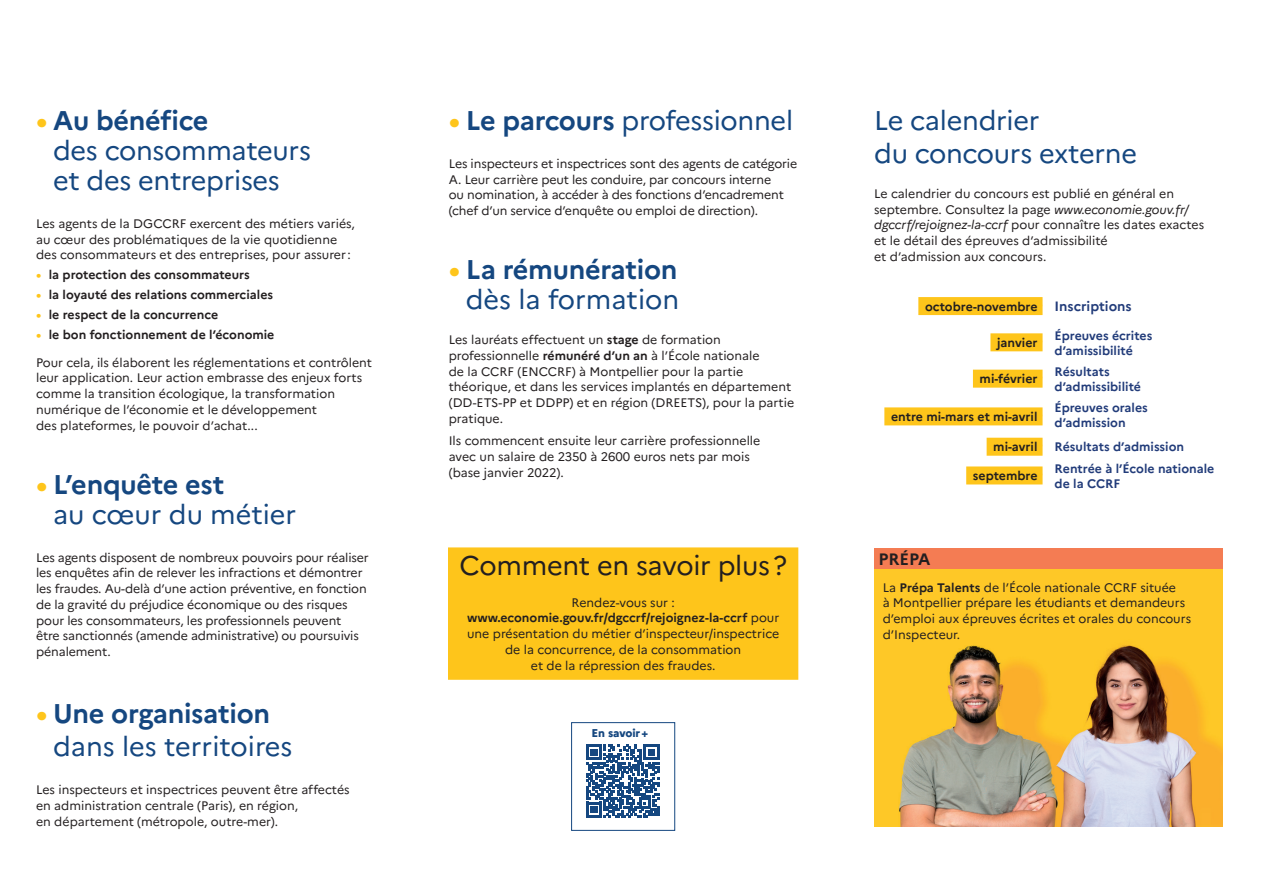
<style>
.page{position:relative;width:1263px;height:891px;background:#fff}
.page>*{position:absolute;margin:0;border:0;box-sizing:border-box;transform-origin:0 0}
.t1{font:27px/30px "Marianne";letter-spacing:-.01em;color:#154780}
.t2{font:700 27px/30px "Marianne";letter-spacing:-.01em;color:#154780;text-align:right}
.t3{font:27px "Marianne";letter-spacing:-.01em;color:#231f20}
.t4{font:700 16.5px "Marianne";color:#231f20}
.t5{font:12.3px/15.8px "Marianne";color:#231f20}
.t6{font:700 12.3px "Marianne";color:#231f20}
.t7{font:700 12.3px/15px "Marianne";color:#223c7a}
.t8{font:800 11.25px "Marianne";letter-spacing:-.01em;color:#154780}
.s1{font-weight:700;color:#fec51b}
.s2{font-weight:700}
.s3{color:#fec51b}
.s4{font-weight:400}
.s5{font-style:italic}
.s6{font-size:13.5px;color:#223c7a}
.s7{color:#231f20}
</style>
<div class="page">
<div style="left:448px;top:547px;width:350px;height:133px;background:#fec51b;border:2px solid #fec51b"></div>
<div style="left:918px;top:297px;width:124px;height:18px;background:#fec51b"></div>
<div style="left:990px;top:333px;width:52px;height:18px;background:#fec51b"></div>
<div style="left:972px;top:370px;width:70px;height:18px;background:#fec51b"></div>
<div style="left:884px;top:407px;width:158px;height:18px;background:#fec51b"></div>
<div style="left:986px;top:438px;width:56px;height:18px;background:#fec51b"></div>
<div style="left:966px;top:466px;width:76px;height:18px;background:#fec51b"></div>
<div style="left:571px;top:722px;width:104px;height:109px;border:1px solid #154780"></div>
<svg style="left:586px;top:744px;width:73px;height:73px"></svg>
<img style="left:874px;top:569px;width:348px;height:257px">
<div style="left:874px;top:548px;width:348px;height:21px;background:#f47c53"></div>
<h1 class="t1" style="left:53px;top:103px;width:259px;text-indent:-17px"><span class="s1">•</span> <span class="s2">Au bénéfice<br></span>des consommateurs et des entreprises</h1>
<p class="t5" style="left:36px;top:215px;width:320px">Les agents de la DGCCRF exercent des métiers variés, au cœur des problématiques de la vie quotidienne des consommateurs et des entreprises, pour assurer:</p>
<p class="t6" style="left:36px;top:265px;width:215px"><span class="s3">•</span> la protection des consommateurs</p>
<p class="t6" style="left:36px;top:285px;width:238px"><span class="s3">•</span> la loyauté des relations commerciales</p>
<p class="t6" style="left:36px;top:305px;width:183px"><span class="s3">•</span> le respect de la concurrence</p>
<p class="t6" style="left:36px;top:325px;width:240px"><span class="s3">•</span> le bon fonctionnement de l’économie</p>
<p class="t5" style="left:36px;top:353px;width:337px">Pour cela, ils élaborent les réglementations et contrôlent leur application. Leur action embrasse des enjeux forts comme la transition écologique, la transformation numérique de l’économie et le développement<br>des plateformes, le pouvoir d’achat...</p>
<h1 class="t1" style="left:53px;top:467px;width:245px;text-indent:-17px"><span class="s1">•</span> <span class="s2">L’enquête est<br></span>au cœur du métier</h1>
<p class="t5" style="left:36px;top:548px;width:334px">Les agents disposent de nombreux pouvoirs pour réaliser les enquêtes afin de relever les infractions et démontrer les fraudes. Au-delà d’une action préventive, en fonction de la gravité du préjudice économique ou des risques pour les consommateurs, les professionnels peuvent<br>être sanctionnés (amende administrative) ou poursuivis pénalement.</p>
<h1 class="t1" style="left:53px;top:695px;width:241px;line-height:33px;text-indent:-17px"><span class="s1">•</span> <span class="s2">Une organisation </span>dans les territoires</h1>
<p class="t5" style="left:36px;top:781px;width:315px">Les inspecteurs et inspectrices peuvent être affectés en administration centrale (Paris), en région,<br>en département (métropole, outre-mer).</p>
<h1 class="t1" style="left:449px;top:103px;width:346px"><span class="s1">•</span> <span class="s2">Le parcours</span> professionnel</h1>
<p class="t5" style="left:449px;top:155px;width:350px">Les inspecteurs et inspectrices sont des agents de catégorie A. Leur carrière peut les conduire, par concours interne<br>ou nomination, à accéder à des fonctions d’encadrement (chef d’un service d’enquête ou emploi de direction).</p>
<h1 class="t2" style="left:449px;top:252px;width:232px"><span class="s3">•</span> La rémunération <span class="s4">dès la formation</span></h1>
<p class="t5" style="left:449px;top:331px;width:347px">Les lauréats effectuent un <span class="s2">stage</span> de formation professionnelle <span class="s2">rémunéré d’un an</span> à l’École nationale<br>de la CCRF (ENCCRF) à Montpellier pour la partie théorique, et dans les services implantés en département (DD-ETS-PP et DDPP) et en région (DREETS), pour la partie pratique.</p>
<p class="t5" style="left:449px;top:432px;width:313px">Ils commencent ensuite leur carrière professionnelle avec un salaire de 2350 à 2600 euros nets par mois (base janvier 2022).</p>
<h1 class="t3" style="left:459px;top:544px;width:328px">Comment en savoir plus?</h1>
<p class="t5" style="left:467px;top:593px;width:314px;text-align:center">Rendez-vous sur : <span class="s2">www.economie.gouv.fr/dgccrf/rejoignez-la-ccrf</span> pour une présentation du métier d’inspecteur/inspectrice de la concurrence, de la consommation<br>et de la répression des fraudes.</p>
<p class="t8" style="left:591px;top:724px;width:58px">En savoir+</p>
<h1 class="t1" style="left:874px;top:102px;width:264px;line-height:33px">Le calendrier<br>du concours externe</h1>
<p class="t5" style="left:874px;top:185px;width:331px">Le calendrier du concours est publié en général en septembre. Consultez la page <span class="s5">www.economie.gouv.fr/ dgccrf/rejoignez-la-ccrf</span> pour connaître les dates exactes et le détail des épreuves d’admissibilité<br>et d’admission aux concours.</p>
<p class="t6" style="left:925px;top:297px;width:208px">octobre-novembre<span class="s3">r</span> <span class="s6">Inscriptions</span></p>
<p class="t6" style="left:997px;top:333px;width:47px">janvier<span class="s3">r</span></p>
<p class="t7" style="left:1054px;top:327px;width:99px">Épreuves écrites d’amissibilité</p>
<p class="t6" style="left:979px;top:369px;width:64px">mi-février<span class="s3">r</span></p>
<p class="t7" style="left:1054px;top:363px;width:88px">Résultats d’admissibilité</p>
<p class="t6" style="left:891px;top:407px;width:153px">entre mi-mars et mi-avril<span class="s3">r</span></p>
<p class="t7" style="left:1054px;top:399px;width:95px">Épreuves orales d’admission</p>
<p class="t7" style="left:993px;top:439px;width:192px"><span class="s7">mi-avril</span><span class="s3">r</span> Résultats d’admission</p>
<p class="t6" style="left:972px;top:466px;width:71px">septembre<span class="s3">r</span></p>
<p class="t7" style="left:1054px;top:460px;width:161px">Rentrée à l’École nationale de la CCRF</p>
<h2 class="t4" style="left:878px;top:546px;width:53px">PRÉPA</h2>
<p class="t5" style="left:882px;top:578px;width:310px">La <span class="s2">Prépa Talents</span> de l’École nationale CCRF située<br>à Montpellier prépare les étudiants et demandeurs d’emploi aux épreuves écrites et orales du concours d’Inspecteur.</p>
</div>
